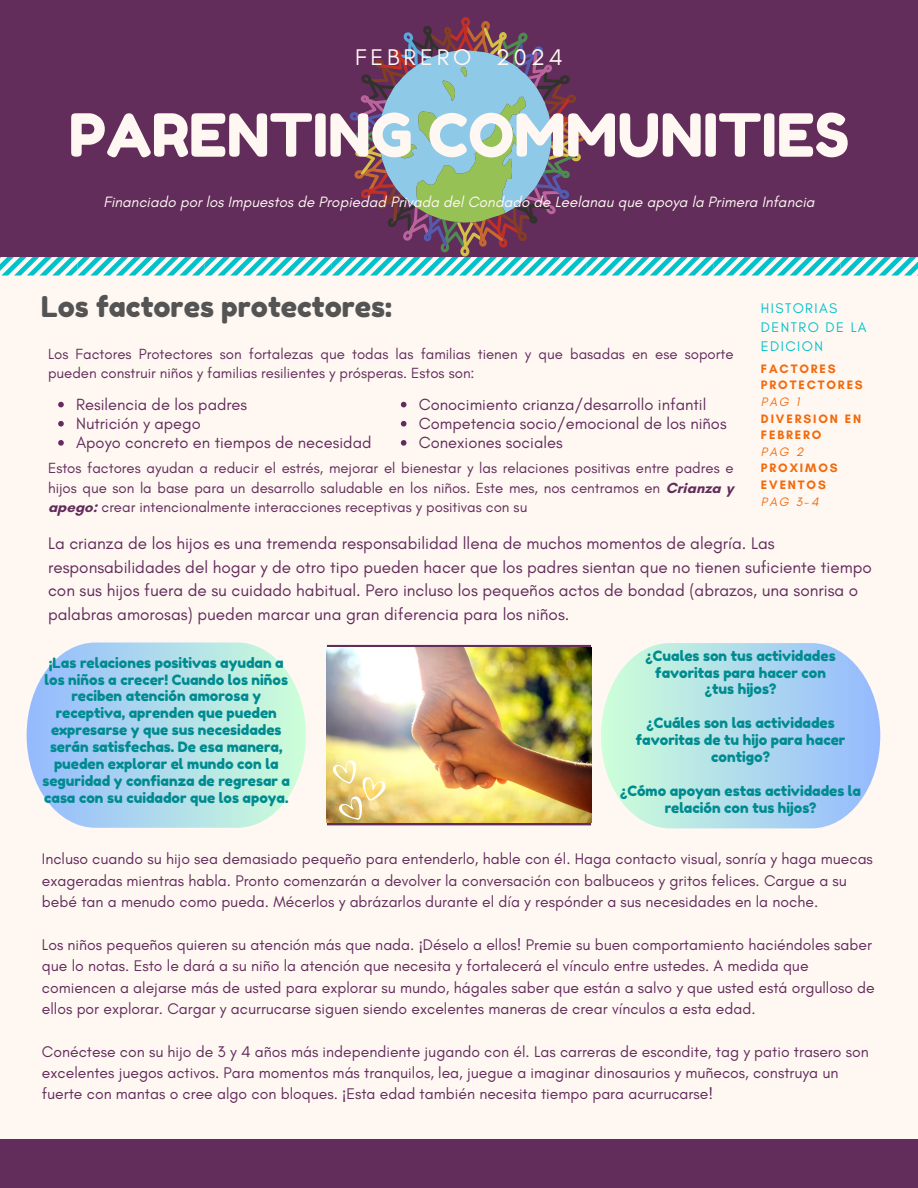
<style>
.page{position:relative;width:918px;height:1188px;background:#fff8f2}
.page>*{position:absolute;margin:0;border:0;box-sizing:border-box;transform-origin:0 0}
.t1{font:59.25px "Fredoka One";color:#fff8f2}
.t2{font:28.5px "Fredoka One";color:#545454}
.t3{font:23.1px "Glacial Indifference";letter-spacing:.17em;color:#fff8f2}
.t4{font:17.1px/23.7px "Glacial Indifference";color:#622c5b}
.t5{font:16.5px "Glacial Indifference";color:#622c5b}
.t6{font:15.75px/21.3px "Glacial Indifference";color:#622c5b}
.t7{font:italic 15.3px "Glacial Indifference";color:#fff8f2}
.t8{font:15px/19.2px "Glacial Indifference";color:#622c5b}
.t9{font:14.25px/16.8px "Fredoka One";color:#008b90;text-align:center}
.t10{font:14.25px/19.2px "Glacial Indifference";letter-spacing:.1em;color:#00c2cb}
.t11{font:700 12.45px/16.6px "Glacial Indifference";letter-spacing:.15em;color:#f36a0d}
.t12{font:italic 12.45px "Glacial Indifference";letter-spacing:.15em;color:#f36a0d}
.s1{font-weight:700}
.s2{font-family:"Noto Sans"}
</style>
<div class="page">
<div style="left:0;top:0;width:918px;height:257px;background:#622c5b"></div>
<svg style="left:0;top:257px;width:78px;height:19px"></svg>
<svg style="left:840px;top:257px;width:78px;height:19px"></svg>
<svg style="left:78px;top:17px;width:762px;height:259px"></svg>
<div style="left:0;top:1139px;width:918px;height:49px;background:#622c5b"></div>
<svg style="left:58px;top:402px;width:6px;height:5px"></svg>
<svg style="left:58px;top:421px;width:6px;height:6px"></svg>
<svg style="left:58px;top:440px;width:6px;height:6px"></svg>
<svg style="left:401px;top:402px;width:5px;height:5px"></svg>
<svg style="left:401px;top:421px;width:5px;height:6px"></svg>
<svg style="left:401px;top:440px;width:5px;height:6px"></svg>
<svg style="left:27px;top:643px;width:279px;height:185px;background:#b8dfec"></svg>
<hr style="left:327px;top:645px;width:264px;height:4px;background:#622c5b">
<hr style="left:327px;top:821px;width:264px;height:4px;background:#622c5b">
<img style="left:327px;top:647px;width:264px;height:176px">
<svg style="left:332px;top:759px;width:56px;height:64px;background:#e8d388"></svg>
<svg style="left:601px;top:643px;width:279px;height:185px;background:#b8dfeb"></svg>
<p class="t3" style="left:355px;top:43px;width:209px">FEBRERO 2024</p>
<h6 class="t1" style="left:69px;top:99px;width:782px">PARENTING COMMUNITIES</h6>
<h2 class="t7" style="left:103px;top:193px;width:713px">Financiado por los Impuestos de Propiedad Privada del Condado de Leelanau que apoya la Primera Infancia</h2>
<h4 class="t2" style="left:41px;top:289px;width:353px">Los factores protectores:</h4>
<h3 class="t8" style="left:48px;top:344px;width:687px">Los Factores Protectores son fortalezas que todas las familias tienen y que basadas en ese soporte pueden construir niños y familias resilientes y prósperas. Estos son:</h3>
<h4 class="t5" style="left:76px;top:394px;width:173px">Resilencia de los padres</h4>
<p class="t5" style="left:76px;top:413px;width:126px">Nutrición y apego</p>
<p class="t5" style="left:76px;top:432px;width:297px">Apoyo concreto en tiempos de necesidad</p>
<p class="t5" style="left:419px;top:394px;width:289px">Conocimiento crianza/desarrollo infantil</p>
<p class="t5" style="left:419px;top:413px;width:309px">Competencia socio/emocional de los niños</p>
<p class="t5" style="left:419px;top:432px;width:145px">Conexiones sociales</p>
<h1 class="t8" style="left:48px;top:459px;width:687px;text-align:justify">Estos factores ayudan a reducir el estrés, mejorar el bienestar y las relaciones positivas entre padres e hijos que son la base para un desarrollo saludable en los niños. Este mes, nos centramos en <span class="s1">Crianza y apego:</span> crear intencionalmente interacciones receptivas y positivas con su</h1>
<h4 class="t10" style="left:761px;top:299px;width:107px">HISTORIAS<br>DENTRO DE LA<br>EDICION</h4>
<h5 class="t11" style="left:761px;top:360px;width:103px">FACTORES<br>PROTECTORES</h5>
<h6 class="t12" style="left:761px;top:394px;width:40px">PAG 1</h6>
<h6 class="t11" style="left:761px;top:410px;width:102px">DIVERSION EN<br>FEBRERO</h6>
<h4 class="t12" style="left:761px;top:444px;width:44px">PAG 2</h4>
<h4 class="t11" style="left:761px;top:460px;width:78px">PROXIMOS<br>EVENTOS</h4>
<h4 class="t12" style="left:761px;top:494px;width:59px">PAG 3-4</h4>
<p class="t4" style="left:48px;top:531px;width:825px">La crianza de los hijos es una tremenda responsabilidad llena de muchos momentos de alegría. Las responsabilidades del hogar y de otro tipo pueden hacer que los padres sientan que no tienen suficiente tiempo con sus hijos fuera de su cuidado habitual. Pero incluso los pequeños actos de bondad (abrazos, una sonrisa o palabras amorosas) pueden marcar una gran diferencia para los niños.</p>
<p class="t9" style="left:42px;top:654px;width:249px">¡Las relaciones positivas ayudan a los niños a crecer! Cuando los niños reciben atención amorosa y receptiva, aprenden que pueden expresarse y que sus necesidades serán satisfechas. De esa manera, pueden explorar el mundo con la seguridad y confianza de regresar a casa con su cuidador que los apoya.</p>
<h6 class="t9" style="left:646px;top:647px;width:191px">¿Cuales son tus actividades favoritas para hacer con ¿tus hijos?</h6>
<h6 class="t9" style="left:636px;top:715px;width:211px">¿Cuáles son las actividades favoritas de tu hijo para hacer contigo?</h6>
<h4 class="t9" style="left:620px;top:782px;width:242px">¿Cómo apoyan estas actividades la relación con tus hijos?</h4>
<h4 class="t6" style="left:42px;top:848px;width:833px">Incluso cuando su hijo sea demasiado pequeño para entenderlo, hable con él. Haga contacto visual, sonría y haga muecas exageradas mientras habla. Pronto comenzarán a devolver la conversación con balbuceos y gritos felices. Cargue a su bebé tan a menudo como pueda. Mécerlos y abrázarlos durante el día y respónder a sus necesidades en la noche.</h4>
<h6 class="t6" style="left:42px;top:934px;width:834px">Los niños pequeños quieren su atención más que nada. <span class="s2">¡</span>Déselo a ellos! Premie su buen comportamiento haciéndoles saber que lo notas. Esto le dará a su niño la atención que necesita y fortalecerá el vínculo entre ustedes. A medida que comiencen a alejarse más de usted para explorar su mundo, hágales saber que están a salvo y que usted está orgulloso de ellos por explorar. Cargar y acurrucarse siguen siendo excelentes maneras de crear vínculos a esta edad.</h6>
<p class="t6" style="left:42px;top:1041px;width:828px">Conéctese con su hijo de 3 y 4 años más independiente jugando con él. Las carreras de escondite, tag y patio trasero son excelentes juegos activos. Para momentos más tranquilos, lea, juegue a imaginar dinosaurios y muñecos, construya un fuerte con mantas o cree algo con bloques. <span class="s2">¡</span>Esta edad también necesita tiempo para acurrucarse!</p>
</div>
